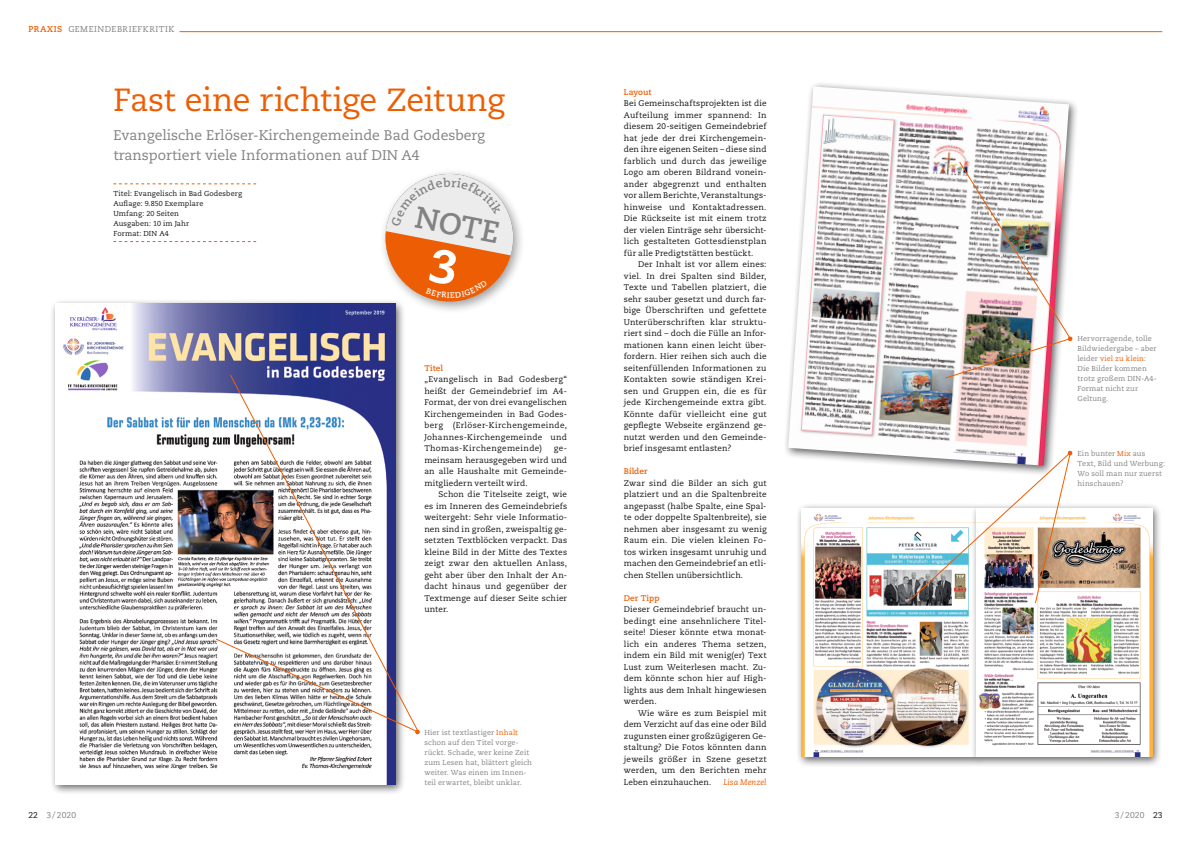
<style>
.page{position:relative;width:1191px;height:842px;background:#fff}
.page>*{position:absolute;margin:0;border:0;box-sizing:border-box;transform-origin:0 0}
.t1{font:32px "Caecilia LT Std";letter-spacing:-.015em;color:#ed5d03}
.t2{font:700 30.3px "Caecilia LT Std";color:#818281}
.t3{font:14px/20px "Caecilia LT Std";color:#818281}
.t4{font:8.5px "Caecilia LT Std";letter-spacing:.06em;color:#818281}
.t5{font:8.2px/11.5px "Caecilia LT Std";letter-spacing:.02em;color:#141415;text-align:justify}
.t6{font:700 8.2px "Caecilia LT Std";color:#ed5d03}
.t7{font:italic 8.2px "Caecilia LT Std";letter-spacing:.005em;color:#ed5d03}
.t8{font:7.2px/10px "Caecilia LT Std";letter-spacing:.015em;color:#818281}
.t9{font:7.2px/10px "Caecilia LT Std";letter-spacing:.015em;color:#141415}
.s1{font-weight:700;color:#ed5d03}
.s2{color:#ed5d03}
.s3{color:#141415}
</style>
<div class="page">
<hr style="left:179px;top:31px;width:983px;height:1px;background:#ed5d03">
<div style="left:49px;top:298px;width:356px;height:496px;background:#141415;opacity:.65"></div>
<img style="left:55px;top:304px;width:340px;height:481px">
<div style="left:782px;top:81px;width:296px;height:394px;background:#141415;opacity:.65"></div>
<img style="left:788px;top:86px;width:281px;height:380px">
<svg style="left:229px;top:374px;width:176px;height:264px"></svg>
<svg style="left:215px;top:638px;width:205px;height:96px"></svg>
<img style="left:944px;top:161px;width:128px;height:218px">
<svg style="left:113px;top:183px;width:143px;height:1px"></svg>
<svg style="left:113px;top:241px;width:143px;height:1px"></svg>
<div style="left:379px;top:168px;width:146px;height:146px;background:#141415;opacity:.4"></div>
<div style="left:795px;top:503px;width:192px;height:264px;background:#141415;opacity:.65"></div>
<img style="left:801px;top:509px;width:170px;height:248px">
<div style="left:971px;top:503px;width:191px;height:264px;background:#141415;opacity:.65"></div>
<img style="left:908px;top:450px;width:164px;height:154px">
<svg style="left:380px;top:174px;width:139px;height:133px"></svg>
<p class="t4" style="left:28px;top:24px;width:148px"><span class="s1">PRAXIS</span> GEMEINDEBRIEFKRITIK</p>
<h1 class="t1" style="left:113px;top:81px;width:392px">Fast eine richtige Zeitung</h1>
<h3 class="t3" style="left:113px;top:125px;width:373px">Evangelische Erlöser-Kirchengemeinde Bad Godesberg transportiert viele Informationen auf DIN A4</h3>
<p class="t9" style="left:113px;top:188px;width:130px">Titel: Evangelisch in Bad Godesberg<br>Auflage: 9.850 Exemplare<br>Umfang: 20 Seiten<br>Ausgaben: 10 im Jahr<br>Format: DIN A4</p>
<h2 class="t2" style="left:419px;top:199px;width:86px;rotate:11deg">NOTE</h2>
<p class="t6" style="left:424px;top:363px;width:20px">Titel</p>
<p class="t5" style="left:424px;top:374px;width:144px;text-align:left">„Evangelisch in Bad Godesberg“ heißt der Gemeindebrief im A4-<br>Format, der von drei evangelischen<br>Kirchengemeinden in Bad Godes&shy;berg (Erlöser-Kirchengemeinde,<br>Johannes-Kirchengemeinde und<br>Thomas-Kirchengemeinde)</p>
<p class="t5" style="left:424px;top:443px;width:144px;text-indent:129px">ge&shy;meinsam herausgegeben wird und an alle Haushalte mit Gemeinde&shy;mitgliedern verteilt wird.</p>
<p class="t5" style="left:424px;top:489px;width:144px;text-indent:14px">Schon die Titelseite zeigt, wie es im Inneren des Gemeindebriefs weitergeht: Sehr viele Informatio&shy;nen sind in großen, zweispaltig ge&shy;setzten Textblöcken verpackt. Das kleine Bild in der Mitte des Textes zeigt zwar den aktuellen Anlass, geht aber über den Inhalt der An&shy;dacht hinaus und gegenüber der Textmenge auf dieser Seite schier unter.</p>
<p class="t8" style="left:424px;top:727px;width:109px">Hier ist textlastiger <span class="s2">Inhalt </span>schon auf den Titel vorge&shy;rückt. Schade, wer keine Zeit zum Lesen hat, blättert gleich weiter. Was einen im Innen&shy;teil erwartet, bleibt unklar.</p>
<p class="t6" style="left:624px;top:87px;width:29px">Layout</p>
<p class="t5" style="left:624px;top:98px;width:144px">Bei Gemeinschaftsprojekten ist die Aufteilung immer spannend: In diesem 20-seitigen Gemeindebrief hat jede der drei Kirchengemein&shy;den ihre eigenen Seiten – diese sind farblich und durch das jeweilige Logo am oberen Bildrand vonein&shy;ander abgegrenzt und enthalten vor allem Berichte, Veranstaltungs&shy;hinweise und Kontaktadressen.<br>Die Rückseite ist mit einem trotz der vielen Einträge sehr übersicht&shy;lich gestalteten Gottesdienstplan für alle Predigtstätten bestückt.</p>
<p class="t5" style="left:624px;top:259px;width:144px;text-indent:14px">Der Inhalt ist vor allem eines: viel. In drei Spalten sind Bilder, Texte und Tabellen platziert, die sehr sauber gesetzt und durch far&shy;bige Überschriften und gefettete Unterüberschriften klar struktu&shy;riert sind – doch die Fülle an Infor&shy;mationen kann einen leicht über&shy;fordern. Hier reihen sich auch die seitenfüllenden Informationen zu Kontakten sowie ständigen Krei&shy;sen und Gruppen ein, die es für jede Kirchengemeinde extra gibt.<br>Könnte dafür vielleicht eine gut gepflegte Webseite ergänzend ge&shy;nutzt werden und den Gemeinde&shy;brief insgesamt entlasten?</p>
<p class="t6" style="left:624px;top:466px;width:25px">Bilder</p>
<p class="t5" style="left:624px;top:477px;width:144px">Zwar sind die Bilder an sich gut platziert und an die Spaltenbreite angepasst (halbe Spalte, eine Spal&shy;te oder doppelte Spaltenbreite), sie nehmen aber insgesamt zu wenig Raum ein. Die vielen kleinen Fo&shy;tos wirken insgesamt unruhig und machen den Gemeindebrief an etli&shy;chen Stellen unübersichtlich.</p>
<p class="t6" style="left:624px;top:593px;width:37px">Der Tipp</p>
<p class="t5" style="left:624px;top:604px;width:144px">Dieser Gemeindebrief braucht un&shy;bedingt eine ansehnlichere Titel&shy;seite! Dieser könnte etwa monat&shy;lich ein anderes Thema setzen, indem ein Bild mit wenig(er) Text Lust zum Weiterlesen macht. Zu&shy;dem könnte schon hier auf High&shy;lights aus dem Inhalt hingewiesen werden.</p>
<p class="t5" style="left:624px;top:707px;width:144px;text-indent:14px">Wie wäre es zum Beispiel mit dem Verzicht auf das eine oder Bild zugunsten einer großzügigeren Ge&shy;staltung? Die Fotos könnten dann jeweils größer in Szene gesetzt werden, um den Berichten mehr Leben einzuhauchen.</p>
<p class="t7" style="left:723px;top:777px;width:45px">Lisa Menzel</p>
<p class="t8" style="left:1077px;top:334px;width:81px">Hervorragende, tolle<br>Bildwiedergabe – aber leider <span class="s2">viel zu klein</span>:<br>Die Bilder kommen trotz großem DIN-A4-<br>Format nicht zur<br>Geltung.</p>
<p class="t8" style="left:1077px;top:448px;width:89px">Ein bunter <span class="s2">Mix</span> aus<br>Text, Bild und Werbung:<br>Wo soll man nur zuerst hinschauen?</p>
<p class="t4" style="left:28px;top:810px;width:49px"><span class="s3">22</span> 3/ 2020</p>
<p class="t4" style="left:1115px;top:810px;width:49px">3/ 2020 <span class="s3">23</span></p>
</div>
